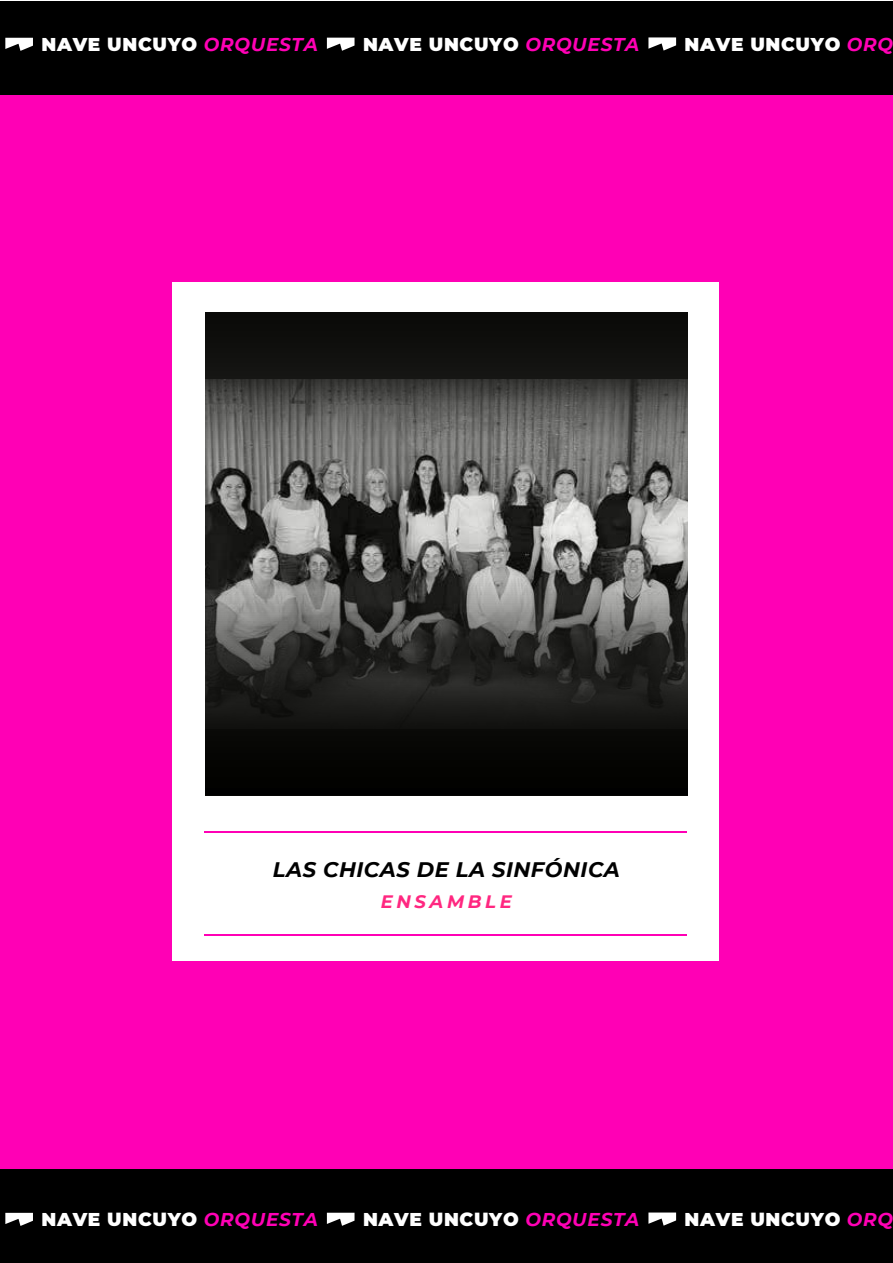
<style>
.page{position:relative;width:893px;height:1263px;background:#fff}
.page>*{position:absolute;margin:0;border:0;box-sizing:border-box;transform-origin:0 0}
.t1{font:italic 700 21px "Montserrat";letter-spacing:.025em;color:#000}
.t2{font:900 18.6px "Montserrat";letter-spacing:.035em;color:#fff}
.t3{font:italic 700 18px "Montserrat";letter-spacing:.2em;color:#ff2780}
.s1{font-weight:700;font-style:italic;color:#ff00b5}
</style>
<div class="page">
<div style="left:0;top:2px;width:893px;height:1261px;background:#ff00b5"></div>
<div style="left:0;top:2px;width:892px;height:93px;background:#000"></div>
<svg style="left:5px;top:38px;width:28px;height:13px"></svg>
<svg style="left:327px;top:38px;width:28px;height:13px"></svg>
<svg style="left:648px;top:37px;width:28px;height:14px"></svg>
<div style="left:0;top:1169px;width:892px;height:94px;background:#000"></div>
<svg style="left:5px;top:1213px;width:28px;height:13px"></svg>
<svg style="left:327px;top:1213px;width:28px;height:13px"></svg>
<svg style="left:648px;top:1212px;width:28px;height:14px"></svg>
<div style="left:172px;top:283px;width:547px;height:678px;background:#fff"></div>
<hr style="left:204px;top:934px;width:483px;height:1px;background:#ff00b5">
<hr style="left:204px;top:831px;width:483px;height:2px;background:#ff00b5">
<svg style="left:205px;top:312px;width:483px;height:483px;background:#3f3f3d"></svg>
<p class="t2" style="left:42px;top:30px;width:278px">NAVE UNCUYO <span class="s1">ORQUESTA</span></p>
<p class="t2" style="left:363px;top:30px;width:278px">NAVE UNCUYO <span class="s1">ORQUESTA</span></p>
<p class="t2" style="left:685px;top:30px;width:210px">NAVE UNCUYO <span class="s1">ORQ</span></p>
<p class="t1" style="left:273px;top:854px;width:349px">LAS CHICAS DE LA SINFÓNICA</p>
<p class="t3" style="left:381px;top:888px;width:133px">ENSAMBLE</p>
<p class="t2" style="left:42px;top:1205px;width:278px">NAVE UNCUYO <span class="s1">ORQUESTA</span></p>
<p class="t2" style="left:363px;top:1205px;width:278px">NAVE UNCUYO <span class="s1">ORQUESTA</span></p>
<p class="t2" style="left:685px;top:1205px;width:210px">NAVE UNCUYO <span class="s1">ORQ</span></p>
</div>
